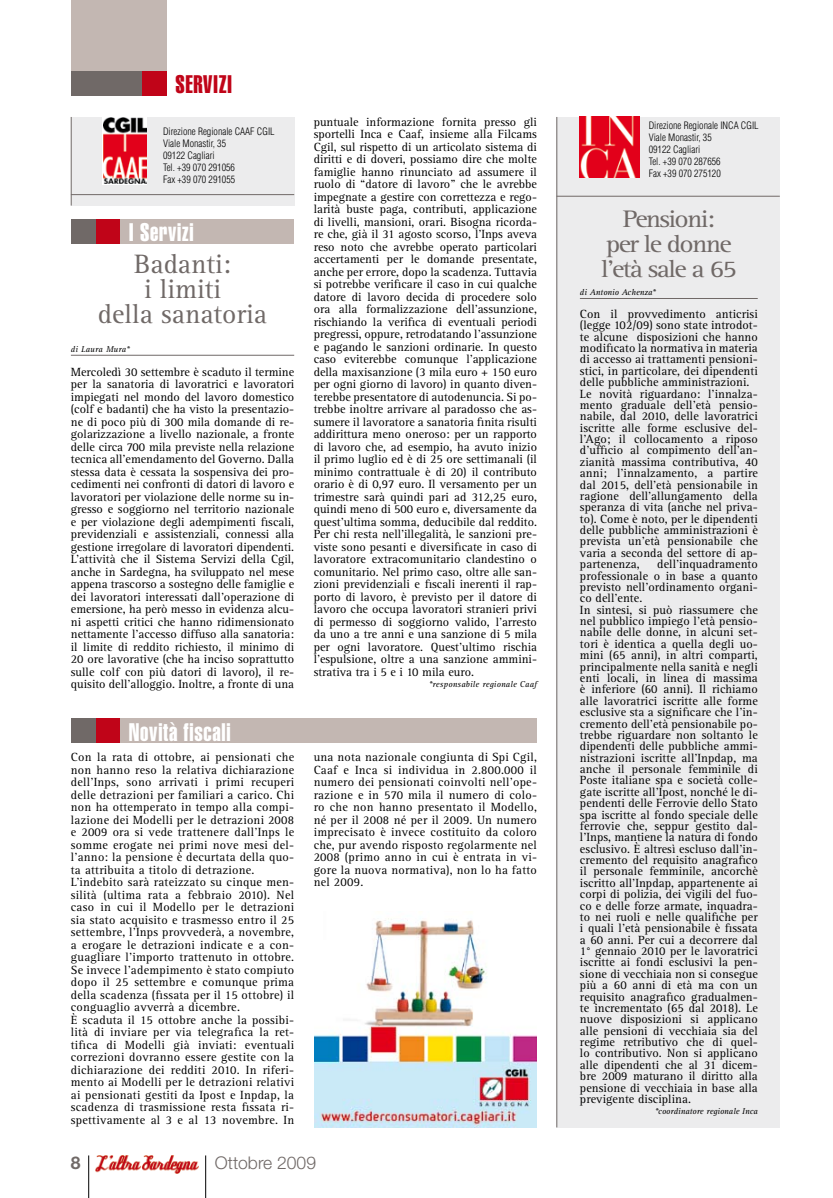
<style>
.page{position:relative;width:833px;height:1198px;background:#fff}
.page>*{position:absolute;margin:0;border:0;box-sizing:border-box;transform-origin:0 0}
.t1{font:27.5px/25px "Rotis Serif";color:#706967;text-align:center}
.t2{font:25px "Helvetica Extra Compressed";letter-spacing:.03em;color:#fff}
.t3{font:25px "Helvetica Extra Compressed";letter-spacing:.03em;color:#c00418}
.t4{font:24.75px/25px "Rotis Serif";letter-spacing:-.06em;color:#706967;text-align:center;scale:1.11 1}
.t5{font:300 17.5px "Helvetica Neue";color:#706967}
.t6{font:700 17.5px "Helvetica Neue";color:#706967}
.t7{font:12.25px/12.5px "Rotis Serif";letter-spacing:.005em;color:#000}
.t8{font:300 condensed 10px/12px "Helvetica";color:#000}
.t9{font:italic 8.75px "Rotis Serif";color:#000}
.t10{font:italic 8.75px "Rotis Serif";letter-spacing:.02em;color:#000}
</style>
<div class="page">
<div style="left:71px;top:0;width:96px;height:71px;background:#c3b7b2"></div>
<div style="left:142px;top:71px;width:25px;height:25px;background:#c00418"></div>
<div style="left:71px;top:71px;width:71px;height:25px;background:#706967"></div>
<hr style="left:88px;top:1155px;width:1px;height:43px;background:#000">
<hr style="left:205px;top:1155px;width:1px;height:43px;background:#000">
<img style="left:96px;top:1155px;width:102px;height:18px">
<div style="left:71px;top:117px;width:223px;height:89px;background:#ececed"></div>
<svg style="left:103px;top:117px;width:44px;height:67px"></svg>
<img style="left:103px;top:118px;width:44px;height:65px">
<hr style="left:71px;top:117px;width:1px;height:89px;background:#706967">
<hr style="left:71px;top:194px;width:223px;height:1px;background:#706967">
<div style="left:556px;top:117px;width:224px;height:1010px;background:#ececed"></div>
<img style="left:579px;top:117px;width:60px;height:60px">
<hr style="left:556px;top:117px;width:1px;height:1010px;background:#706967">
<hr style="left:556px;top:196px;width:224px;height:1px;background:#706967">
<div style="left:96px;top:219px;width:24px;height:25px;background:#c00418"></div>
<div style="left:120px;top:219px;width:174px;height:25px;background:#c3b7b2"></div>
<div style="left:71px;top:219px;width:25px;height:25px;background:#706967"></div>
<div style="left:96px;top:718px;width:24px;height:25px;background:#c00418"></div>
<div style="left:120px;top:718px;width:417px;height:25px;background:#c3b7b2"></div>
<div style="left:71px;top:718px;width:25px;height:25px;background:#706967"></div>
<hr style="left:71px;top:355px;width:223px;height:1px;background:#706967">
<hr style="left:580px;top:298px;width:177px;height:1px;background:#706967">
<img style="left:314px;top:918px;width:222px;height:209px">
<h2 class="t3" style="left:175px;top:69px;width:58px">SERVIZI</h2>
<p class="t7" style="left:314px;top:116px;width:225px;text-align:justify">puntuale informazione fornita presso gli sportelli Inca e Caaf, insieme alla Filcams Cgil, sul rispetto di un articolato sistema di diritti e di doveri, possiamo dire che molte famiglie hanno rinunciato ad assumere il ruolo di “datore di lavoro” che le avrebbe impegnate a gestire con correttezza e rego&shy;larità buste paga, contributi, applicazione di livelli, mansioni, orari. Bisogna ricorda&shy;re che, già il 31 agosto scorso, l’Inps aveva reso noto che avrebbe operato particolari accertamenti per le domande presentate, anche per errore, dopo la scadenza. Tuttavia si potrebbe verificare il caso in cui qualche datore di lavoro decida di procedere solo ora alla formalizzazione dell’assunzione, rischiando la verifica di eventuali periodi pregressi, oppure, retrodatando l’assunzione e pagando le sanzioni ordinarie. In questo caso eviterebbe comunque l’applicazione della maxisanzione (3 mila euro + 150 euro per ogni giorno di lavoro) in quanto diven&shy;terebbe presentatore di autodenuncia. Si po&shy;trebbe inoltre arrivare al paradosso che as&shy;sumere il lavoratore a sanatoria finita risulti addirittura meno oneroso: per un rapporto di lavoro che, ad esempio, ha avuto inizio il primo luglio ed è di 25 ore settimanali (il minimo contrattuale è di 20) il contributo orario è di 0,97 euro. Il versamento per un trimestre sarà quindi pari ad 312,25 euro, quindi meno di 500 euro e, diversamente da quest’ultima somma, deducibile dal reddito.<br>Per chi resta nell’illegalità, le sanzioni pre&shy;viste sono pesanti e diversificate in caso di lavoratore extracomunitario clandestino o comunitario. Nel primo caso, oltre alle san&shy;zioni previdenziali e fiscali inerenti il rap&shy;porto di lavoro, è previsto per il datore di lavoro che occupa lavoratori stranieri privi di permesso di soggiorno valido, l’arresto da uno a tre anni e una sanzione di 5 mila per ogni lavoratore. Quest’ultimo rischia l’espulsione, oltre a una sanzione ammini&shy;strativa tra i 5 e i 10 mila euro.</p>
<p class="t10" style="left:429px;top:679px;width:109px">*responsabile regionale Caaf</p>
<p class="t8" style="left:163px;top:125px;width:113px">Direzione Regionale CAAF CGIL<br>Viale Monastir, 35<br>09122 Cagliari<br>Tel. +39 070 291056<br>Fax +39 070 291055</p>
<p class="t8" style="left:648px;top:119px;width:111px">Direzione Regionale INCA CGIL<br>Viale Monastir, 35<br>09122 Cagliari<br>Tel. +39 070 287656<br>Fax +39 070 275120</p>
<h3 class="t4" style="left:601px;top:207px;width:124px">Pensioni:<br>per le donne l’età sale a 65</h3>
<p class="t9" style="left:580px;top:287px;width:77px">di Antonio Achenza*</p>
<p class="t7" style="left:580px;top:308px;width:179px;line-height:11.4px">Con il provvedimento anticrisi (legge 102/09) sono state introdot&shy;te alcune disposizioni che hanno modificato la normativa in materia di accesso ai trattamenti pensioni&shy;stici, in particolare, dei dipendenti delle pubbliche amministrazioni.<br>Le novità riguardano: l’innalza&shy;mento graduale dell’età pensio&shy;nabile, dal 2010, delle lavoratrici iscritte alle forme esclusive del&shy;l’Ago; il collocamento a riposo d’ufficio al compimento dell’an&shy;zianità massima contributiva, 40 anni; l’innalzamento, a partire dal 2015, dell’età pensionabile in ragione dell’allungamento della speranza di vita (anche nel priva&shy;to). Come è noto, per le dipendenti delle pubbliche amministrazioni è prevista un’età pensionabile che varia a seconda del settore di ap&shy;partenenza,</p>
<h2 class="t2" style="left:129px;top:217px;width:66px">I Servizi</h2>
<h1 class="t1" style="left:98px;top:252px;width:171px">Badanti:<br>i limiti<br>della sanatoria</h1>
<p class="t10" style="left:71px;top:344px;width:60px">di Laura Mura*</p>
<p class="t7" style="left:71px;top:366px;width:225px;text-align:justify">Mercoledì 30 settembre è scaduto il termine per la sanatoria di lavoratrici e lavoratori impiegati nel mondo del lavoro domestico (colf e badanti) che ha visto la presentazio&shy;ne di poco più di 300 mila domande di re&shy;golarizzazione a livello nazionale, a fronte delle circa 700 mila previste nella relazione tecnica all’emendamento del Governo. Dalla stessa data è cessata la sospensiva dei pro&shy;cedimenti nei confronti di datori di lavoro e lavoratori per violazione delle norme su in&shy;gresso e soggiorno nel territorio nazionale e per violazione degli adempimenti fiscali, previdenziali e assistenziali, connessi alla gestione irregolare di lavoratori dipendenti.<br>L’attività che il Sistema Servizi della Cgil, anche in Sardegna, ha sviluppato nel mese appena trascorso a sostegno delle famiglie e dei lavoratori interessati dall’operazione di emersione, ha però messo in evidenza alcu&shy;ni aspetti critici che hanno ridimensionato nettamente l’accesso diffuso alla sanatoria: il limite di reddito richiesto, il minimo di 20 ore lavorative (che ha inciso soprattutto sulle colf con più datori di lavoro), il re&shy;quisito dell’alloggio. Inoltre, a fronte di una</p>
<p class="t7" style="left:580px;top:559px;width:179px;line-height:11.4px;text-indent:77px">dell’inquadramento professionale o in base a quanto previsto nell’ordinamento organi&shy;co dell’ente.<br>In sintesi, si può riassumere che nel pubblico impiego l’età pensio&shy;nabile delle donne, in alcuni set&shy;tori è identica a quella degli uo&shy;mini (65 anni), in altri comparti, principalmente nella sanità e negli enti locali, in linea di massima è inferiore (60 anni). Il richiamo alle lavoratrici iscritte alle forme esclusive sta a significare che l’in&shy;cremento dell’età pensionabile po&shy;trebbe riguardare non soltanto le dipendenti delle pubbliche ammi&shy;nistrazioni iscritte all’Inpdap, ma anche il personale femminile di Poste italiane spa e società colle&shy;gate iscritte all’Ipost, nonché le di&shy;pendenti delle Ferrovie dello Stato spa iscritte al fondo speciale delle ferrovie che, seppur gestito dal&shy;l’Inps, mantiene la natura di fondo esclusivo. È altresì escluso dall’in&shy;cremento del requisito anagrafico il personale femminile, ancorchè iscritto all’Inpdap, appartenente ai corpi di polizia, dei vigili del fuo&shy;co e delle forze armate, inquadra&shy;to nei ruoli e nelle qualifiche per i quali l’età pensionabile è fissata a 60 anni. Per cui a decorrere dal 1° gennaio 2010 per le lavoratrici iscritte ai fondi esclusivi la pen&shy;sione di vecchiaia non si consegue più a 60 anni di età ma con un requisito anagrafico gradualmen&shy;te incrementato (65 dal 2018). Le nuove disposizioni si applicano alle pensioni di vecchiaia sia del regime retributivo che di quel&shy;lo contributivo. Non si applicano alle dipendenti che al 31 dicem&shy;bre 2009 maturano il diritto alla pensione di vecchiaia in base alla previgente disciplina.</p>
<p class="t9" style="left:655px;top:1106px;width:104px">*coordinatore regionale Inca</p>
<h2 class="t2" style="left:129px;top:717px;width:103px">Novità fiscali</h2>
<p class="t7" style="left:71px;top:751px;width:225px">Con la rata di ottobre, ai pensionati che non hanno reso la relativa dichiarazione dell’Inps, sono arrivati i primi recuperi delle detrazioni per familiari a carico. Chi non ha ottemperato in tempo alla compi&shy;lazione dei Modelli per le detrazioni 2008 e 2009 ora si vede trattenere dall’Inps le somme erogate nei primi nove mesi del&shy;l’anno: la pensione è decurtata della quo&shy;ta attribuita a titolo di detrazione.<br>L’indebito sarà rateizzato su cinque men&shy;silità (ultima rata a febbraio 2010). Nel caso in cui il Modello per le detrazioni sia stato acquisito e trasmesso entro il 25 settembre, l’Inps provvederà, a novembre, a erogare le detrazioni indicate e a con&shy;guagliare l’importo trattenuto in ottobre.<br>Se invece l’adempimento è stato compiuto dopo il 25 settembre e comunque prima della scadenza (fissata per il 15 ottobre) il conguaglio avverrà a dicembre.<br>È scaduta il 15 ottobre anche la possibi&shy;lità di inviare per via telegrafica la ret&shy;tifica di Modelli già inviati: eventuali correzioni dovranno essere gestite con la dichiarazione dei redditi 2010. In riferi&shy;mento ai Modelli per le detrazioni relativi ai pensionati gestiti da Ipost e Inpdap, la scadenza di trasmissione resta fissata ri&shy;spettivamente al 3 e al 13 novembre. In</p>
<p class="t7" style="left:314px;top:751px;width:225px;text-align:justify">una nota nazionale congiunta di Spi Cgil, Caaf e Inca si individua in 2.800.000 il numero dei pensionati coinvolti nell’ope&shy;razione e in 570 mila il numero di colo&shy;ro che non hanno presentato il Modello, né per il 2008 né per il 2009. Un numero imprecisato è invece costituito da coloro che, pur avendo risposto regolarmente nel 2008 (primo anno in cui è entrata in vi&shy;gore la nuova normativa), non lo ha fatto nel 2009.</p>
<h3 class="t6" style="left:71px;top:1152px;width:11px">8</h3>
<h3 class="t5" style="left:215px;top:1152px;width:103px">Ottobre 2009</h3>
</div>
